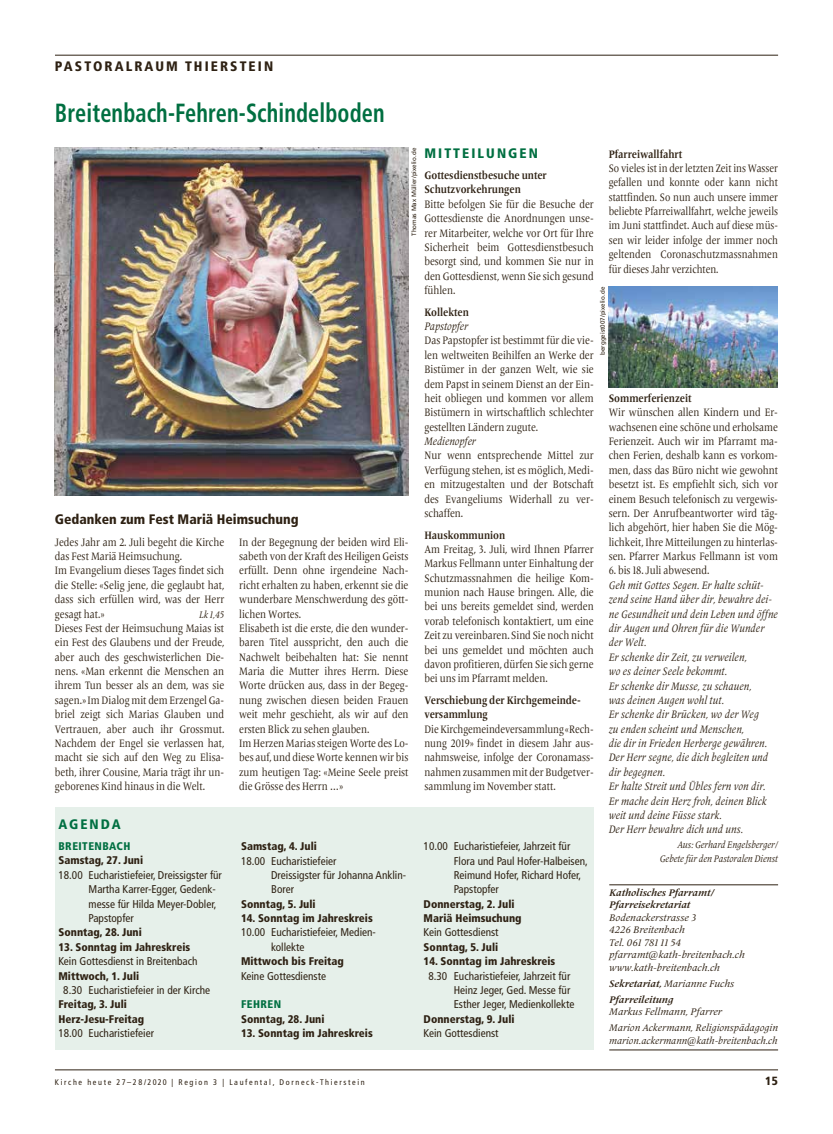
<style>
.page{position:relative;width:833px;height:1134px;background:#fff}
.page>*{position:absolute;margin:0;border:0;box-sizing:border-box;transform-origin:0 0}
.t1{font:700 condensed 26.25px "Frutiger";letter-spacing:.005em;color:#006f41;scale:.85 1}
.t2{font:900 condensed 13.75px "Frutiger";color:#2e2113}
.t3{font:900 condensed 13.75px "Frutiger";letter-spacing:.15em;color:#2e2113}
.t4{font:900 condensed 13.75px "Frutiger";letter-spacing:.15em;color:#006f41}
.t5{font:900 condensed 11.88px "Frutiger";color:#2e2113}
.t6{font:11.25px/14.4px "Frutiger Serif LT Pro";color:#2e2113;text-align:justify;scale:.85 1}
.t7{font:condensed 11.25px/14.4px "Frutiger";color:#2e2113}
.t8{font:italic 11.25px/14.4px "Frutiger Serif LT Pro";letter-spacing:.01em;color:#2e2113;scale:.85 1}
.t9{font:11.25px/14.4px "Frutiger Serif LT Pro";color:#2e2113;text-align:justify;scale:.83 1}
.t10{font:700 11.25px/14.4px "Frutiger Serif LT Pro";color:#2e2113;scale:.85 1}
.t11{font:900 condensed 11.12px/14.4px "Frutiger";color:#2e2113}
.t12{font:900 condensed 11.12px "Frutiger";letter-spacing:.04em;color:#006f41}
.t13{font:italic 10px/12.5px "Frutiger Serif LT Pro";color:#2e2113}
.t14{font:italic 700 10px/12.5px "Frutiger Serif LT Pro";color:#2e2113}
.t15{font:italic 10px/14.4px "Frutiger Serif LT Pro";color:#2e2113;text-align:right;scale:.85 1}
.t16{font:italic 10px "Frutiger Serif LT Pro";color:#2e2113;scale:.94 1}
.t17{font:condensed 8.12px "Frutiger";letter-spacing:.2em;color:#2e2113}
.t18{font:6.25px "Frutiger";color:#2e2113}
.s1{font-weight:400}
</style>
<div class="page">
<hr style="left:55px;top:1070px;width:723px;height:1px;background:#2e2113">
<img style="left:55px;top:148px;width:353px;height:347px">
<hr style="left:55px;top:55px;width:723px;height:1px;background:#2e2113">
<img style="left:608px;top:287px;width:169px;height:100px">
<div style="left:55px;top:807px;width:539px;height:242px;background:#e6f0ea"></div>
<hr style="left:609px;top:885px;width:169px;height:1px;background:#2e2113">
<hr style="left:609px;top:1050px;width:169px;height:1px;background:#2e2113">
<p class="t3" style="left:55px;top:58px;width:220px">PASTORALRAUM THIERSTEIN</p>
<h1 class="t1" style="left:55px;top:97px;width:389px">Breitenbach-Fehren-Schindelboden</h1>
<p class="t4" style="left:424px;top:144px;width:115px">MITTEILUNGEN</p>
<p class="t10" style="left:424px;top:168px;width:145px">Gottesdienstbesuche unter<br>Schutzvorkehrungen</p>
<p class="t6" style="left:424px;top:197px;width:201px">Bitte befolgen Sie für die Besuche der Gottesdienste die Anordnungen unse&shy;rer Mitarbeiter, welche vor Ort für Ihre Sicherheit beim Gottesdienstbesuch besorgt sind, und kommen Sie nur in den Gottesdienst, wenn Sie sich gesund fühlen.</p>
<p class="t10" style="left:424px;top:305px;width:54px">Kollekten</p>
<p class="t8" style="left:424px;top:319px;width:53px">Papstopfer</p>
<p class="t6" style="left:424px;top:334px;width:201px">Das Papstopfer ist bestimmt für die vie&shy;len weltweiten Beihilfen an Werke der Bistümer in der ganzen Welt, wie sie dem Papst in seinem Dienst an der Ein&shy;heit obliegen und kommen vor allem Bistümern in wirtschaftlich schlechter gestellten Ländern zugute.</p>
<p class="t8" style="left:424px;top:434px;width:62px">Medienopfer</p>
<p class="t6" style="left:424px;top:449px;width:201px">Nur wenn entsprechende Mittel zur Verfügung stehen, ist es möglich, Medi&shy;en mitzugestalten und der Botschaft des Evangeliums Widerhall zu ver&shy;schaffen.</p>
<p class="t10" style="left:424px;top:528px;width:97px">Hauskommunion</p>
<p class="t6" style="left:424px;top:542px;width:201px">Am Freitag, 3. Juli, wird Ihnen Pfarrer Markus Fellmann unter Einhaltung der Schutzmassnahmen die heilige Kom&shy;munion nach Hause bringen. Alle, die bei uns bereits gemeldet sind, werden vorab telefonisch kontaktiert, um eine Zeit zu vereinbaren. Sind Sie noch nicht bei uns gemeldet und möchten auch davon profitieren, dürfen Sie sich gerne bei uns im Pfarramt melden.</p>
<p class="t10" style="left:424px;top:693px;width:185px">Verschiebung der Kirchgemeinde&shy;versammlung</p>
<p class="t9" style="left:424px;top:722px;width:205px">Die Kirchgemeindeversammlung «Rech&shy;nung 2019» findet in diesem Jahr aus&shy;nahmsweise, infolge der Coronamass&shy;nahmen zusammen mit der Budgetver&shy;sammlung im November statt.</p>
<p class="t18" style="left:410px;top:236px;width:89px;rotate:-90deg">Thomas Max Müller/pixelio.de</p>
<p class="t10" style="left:608px;top:147px;width:88px">Pfarreiwallfahrt</p>
<p class="t9" style="left:608px;top:161px;width:205px">So vieles ist in der letzten Zeit ins Wasser gefallen und konnte oder kann nicht stattfinden. So nun auch unsere immer beliebte Pfarreiwallfahrt, welche jeweils im Juni stattfindet. Auch auf diese müs&shy;sen wir leider infolge der immer noch geltenden Coronaschutzmassnahmen für dieses Jahr verzichten.</p>
<p class="t18" style="left:599px;top:355px;width:70px;rotate:-90deg">berggeist007/pixelio.de</p>
<p class="t10" style="left:608px;top:391px;width:99px">Sommerferienzeit</p>
<p class="t6" style="left:608px;top:405px;width:201px">Wir wünschen allen Kindern und Er&shy;wachsenen eine schöne und erholsame Ferienzeit. Auch wir im Pfarramt ma&shy;chen Ferien, deshalb kann es vorkom&shy;men, dass das Büro nicht wie gewohnt besetzt ist. Es empfiehlt sich, sich vor einem Besuch telefonisch zu vergewis&shy;sern. Der Anrufbeantworter wird täg&shy;lich abgehört, hier haben Sie die Mög&shy;lichkeit, Ihre Mitteilungen zu hinterlas&shy;sen. Pfarrer Markus Fellmann ist vom</p>
<p class="t6" style="left:608px;top:564px;width:120px">6. bis 18. Juli abwesend.</p>
<p class="t8" style="left:608px;top:578px;width:200px">Geh mit Gottes Segen. Er halte schüt&shy;zend seine Hand über dir, bewahre dei&shy;ne Gesundheit und dein Leben und öffne dir Augen und Ohren für die Wunder der Welt.<br>Er schenke dir Zeit, zu verweilen,<br>wo es deiner Seele bekommt.<br>Er schenke dir Musse, zu schauen,<br>was deinen Augen wohl tut.<br>Er schenke dir Brücken, wo der Weg<br>zu enden scheint und Menschen,<br>die dir in Frieden Herberge gewähren.<br>Der Herr segne, die dich begleiten und dir begegnen.<br>Er halte Streit und Übles fern von dir.<br>Er mache dein Herz froh, deinen Blick weit und deine Füsse stark.<br>Der Herr bewahre dich und uns.</p>
<p class="t15" style="left:659px;top:837px;width:141px">Aus: Gerhard Engelsberger/<br>Gebete für den Pastoralen Dienst</p>
<p class="t2" style="left:55px;top:511px;width:245px">Gedanken zum Fest Mariä Heimsuchung</p>
<p class="t6" style="left:55px;top:535px;width:201px;text-align:left">Jedes Jahr am 2. Juli begeht die Kirche das Fest Mariä Heimsuchung.<br>Im Evangelium dieses Tages findet sich die Stelle: «Selig jene, die geglaubt hat, dass sich erfüllen wird, was der Herr gesagt hat.»</p>
<p class="t6" style="left:239px;top:535px;width:201px;text-align:left">In der Begegnung der beiden wird Eli&shy;sabeth von der Kraft des Heiligen Geists erfüllt. Denn ohne irgendeine Nach&shy;richt erhalten zu haben, erkennt sie die wunderbare Menschwerdung des gött&shy;lichen Wortes.<br>Elisabeth ist die erste, die den wunder&shy;baren Titel ausspricht, den auch die Nachwelt beibehalten hat: Sie nennt Maria die Mutter ihres Herrn. Diese Worte drücken aus, dass in der Begeg&shy;nung zwischen diesen beiden Frauen weit mehr geschieht, als wir auf den ersten Blick zu sehen glauben.<br>Im Herzen Marias steigen Worte des Lo&shy;bes auf, und diese Worte kennen wir bis zum heutigen Tag: «Meine Seele preist die Grösse des Herrn …»</p>
<p class="t15" style="left:199px;top:607px;width:31px">Lk 1,45</p>
<p class="t6" style="left:55px;top:621px;width:201px">Dieses Fest der Heimsuchung Maias ist ein Fest des Glaubens und der Freude, aber auch des geschwisterlichen Die&shy;nens. «Man erkennt die Menschen an ihrem Tun besser als an dem, was sie sagen.» Im Dialog mit dem Erzengel Ga&shy;briel zeigt sich Marias Glauben und Vertrauen, aber auch ihr Grossmut.<br>Nachdem der Engel sie verlassen hat, macht sie sich auf den Weg zu Elisa&shy;beth, ihrer Cousine, Maria trägt ihr un&shy;geborenes Kind hinaus in die Welt.</p>
<p class="t4" style="left:58px;top:815px;width:64px">AGENDA</p>
<p class="t12" style="left:58px;top:839px;width:73px">BREITENBACH</p>
<p class="t11" style="left:58px;top:853px;width:86px">Samstag, 27. Juni</p>
<p class="t7" style="left:89px;top:868px;width:135px;text-indent:-30px">18.00 Eucharistiefeier, Dreissigster für<br>Martha Karrer-Egger, Gedenk&shy;messe für Hilda Meyer-Dobler,<br>Papstopfer</p>
<p class="t11" style="left:58px;top:925px;width:85px">Sonntag, 28. Juni</p>
<p class="t11" style="left:58px;top:940px;width:133px">13. Sonntag im Jahreskreis</p>
<p class="t7" style="left:58px;top:954px;width:141px">Kein Gottesdienst in Breitenbach</p>
<p class="t11" style="left:58px;top:968px;width:82px">Mittwoch, 1. Juli</p>
<p class="t7" style="left:63px;top:983px;width:148px">8.30 Eucharistiefeier in der Kirche</p>
<p class="t11" style="left:58px;top:997px;width:87px">Freitag, 3. Juli<br>Herz-Jesu-Freitag</p>
<p class="t7" style="left:58px;top:1026px;width:97px">18.00 Eucharistiefeier</p>
<p class="t7" style="left:454px;top:839px;width:136px;text-indent:-30px">10.00 Eucharistiefeier, Jahrzeit für<br>Flora und Paul Hofer-Halbeisen,<br>Reimund Hofer, Richard Hofer,<br>Papstopfer</p>
<p class="t11" style="left:423px;top:896px;width:99px">Donnerstag, 2. Juli<br>Mariä Heimsuchung</p>
<p class="t7" style="left:423px;top:925px;width:76px">Kein Gottesdienst</p>
<p class="t11" style="left:423px;top:940px;width:76px">Sonntag, 5. Juli</p>
<p class="t11" style="left:423px;top:954px;width:133px">14. Sonntag im Jahreskreis</p>
<p class="t7" style="left:454px;top:968px;width:122px;text-indent:-25px">8.30 Eucharistiefeier, Jahrzeit für<br>Heinz Jeger, Ged. Messe für<br>Esther Jeger, Medienkollekte</p>
<p class="t11" style="left:423px;top:1011px;width:92px">Donnerstag, 9. Juli</p>
<p class="t7" style="left:423px;top:1026px;width:76px">Kein Gottesdienst</p>
<p class="t11" style="left:241px;top:839px;width:77px">Samstag, 4. Juli</p>
<p class="t7" style="left:271px;top:853px;width:136px;text-indent:-30px">18.00 Eucharistiefeier<br>Dreissigster für Johanna Anklin-<br>Borer</p>
<p class="t11" style="left:241px;top:896px;width:76px">Sonntag, 5. Juli</p>
<p class="t11" style="left:241px;top:911px;width:133px">14. Sonntag im Jahreskreis</p>
<p class="t7" style="left:271px;top:925px;width:106px;text-indent:-30px">10.00 Eucharistiefeier, Medien&shy;kollekte</p>
<p class="t11" style="left:241px;top:954px;width:104px">Mittwoch bis Freitag</p>
<p class="t7" style="left:241px;top:968px;width:86px">Keine Gottesdienste</p>
<p class="t12" style="left:241px;top:998px;width:42px">FEHREN</p>
<p class="t11" style="left:241px;top:1011px;width:85px">Sonntag, 28. Juni</p>
<p class="t11" style="left:241px;top:1026px;width:133px">13. Sonntag im Jahreskreis</p>
<p class="t14" style="left:609px;top:886px;width:107px">Katholisches Pfarramt/<br>Pfarreisekretariat</p>
<p class="t13" style="left:609px;top:911px;width:137px">Bodenackerstrasse 3<br>4226 Breitenbach<br>Tel. 061 781 11 54 pfarramt@kath-breitenbach.ch www.kath-breitenbach.ch</p>
<p class="t14" style="left:609px;top:975px;width:126px;line-height:16px">Sekretariat, <span class="s1">Marianne Fuchs<br></span>Pfarreileitung</p>
<p class="t13" style="left:609px;top:1004px;width:170px;line-height:16px">Markus Fellmann, Pfarrer<br>Marion Ackermann, Religionspädagogin</p>
<p class="t16" style="left:609px;top:1034px;width:180px">marion.ackermann@kath-breitenbach.ch</p>
<p class="t17" style="left:55px;top:1077px;width:311px">Kirche heute 27–28/2020 | Region 3 | Laufental, Dorneck-Thierstein</p>
<p class="t5" style="left:765px;top:1074px;width:14px">15</p>
</div>
